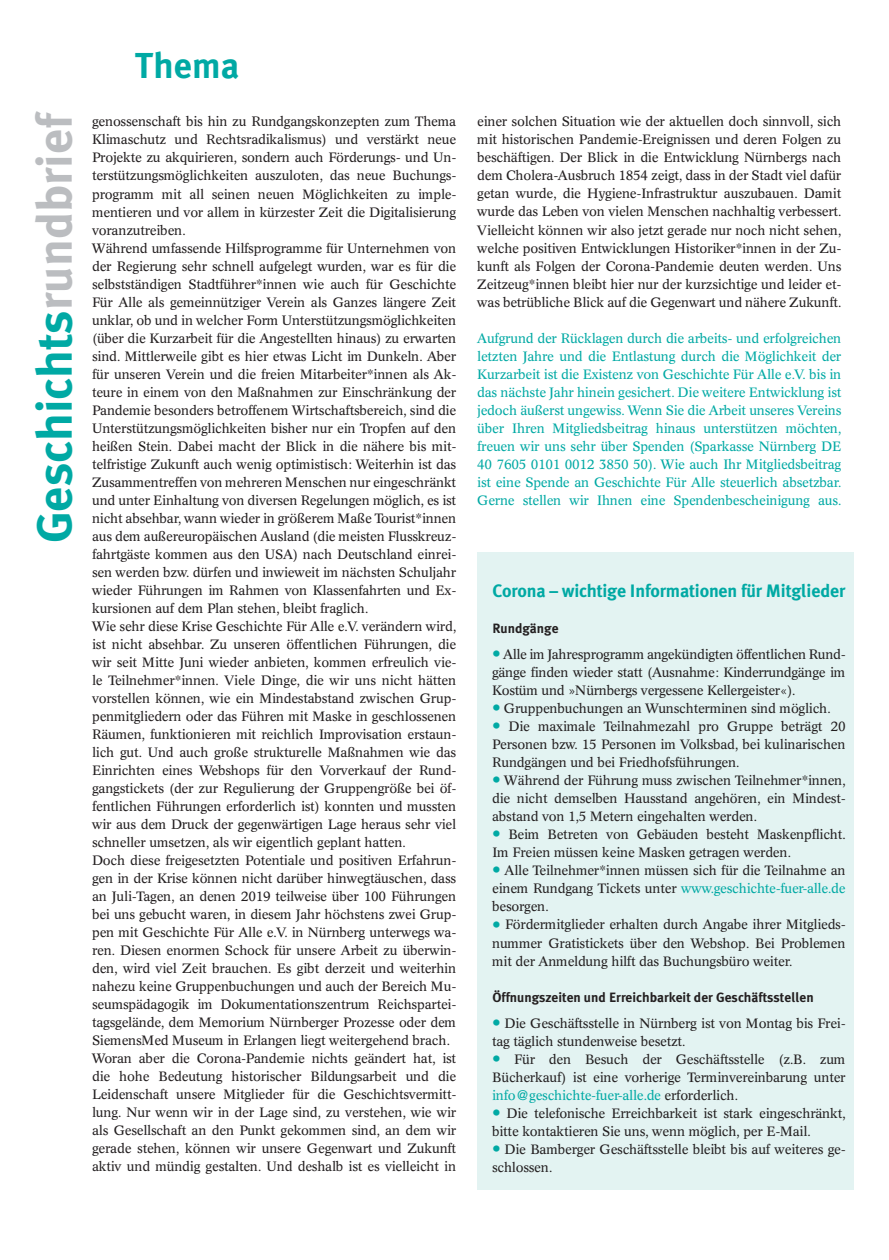
<style>
.page{position:relative;width:889px;height:1260px;background:#fff}
.page>*{position:absolute;margin:0;border:0;box-sizing:border-box;transform-origin:0 0}
.t1{font:700 49.5px "Meta Plus";color:#00a9a4}
.t2{font:700 36px "Meta Plus";color:#00a9a4}
.t3{font:700 18px "Meta Plus";letter-spacing:-.01em;color:#00a9a4}
.t4{font:13.5px/18px "Con Reg";color:#231f20;text-align:justify}
.t5{font:13.5px/18px "Con Reg";color:#00a9a4;text-align:justify}
.t6{font:700 13.5px "Meta Plus";color:#231f20}
.s1{color:#bbbdc0}
.s2{font-size:24px;color:#00a9a4}
.s3{color:#00a9a4}
</style>
<div class="page">
<div style="left:477px;top:552px;width:376px;height:637px;background:#e3f3f2"></div>
<h1 class="t1" style="left:37px;top:543px;width:431px;rotate:-90deg">Geschichts<span class="s1">rundbrief</span></h1>
<h2 class="t2" style="left:135px;top:53px;width:106px">Thema</h2>
<p class="t4" style="left:92px;top:114px;width:365px;text-align:left">genossenschaft bis hin zu Rundgangskonzepten zum Thema Klimaschutz und Rechtsradikalismus) und verstärkt neue Projekte zu akquirieren, sondern auch Förderungs- und Un&shy;terstützungsmöglichkeiten auszuloten, das neue Buchungs&shy;programm mit all seinen neuen Möglichkeiten zu imple&shy;mentieren und vor allem in kürzester Zeit die Digitalisierung voranzutreiben.<br>Während umfassende Hilfsprogramme für Unternehmen von der Regierung sehr schnell aufgelegt wurden, war es für die selbstständigen Stadtführer*innen wie auch für Geschichte Für Alle als gemeinnütziger Verein als Ganzes längere Zeit unklar, ob und in welcher Form Unterstützungsmöglichkeiten (über die Kurzarbeit für die Angestellten hinaus) zu erwarten sind. Mittlerweile gibt es hier etwas Licht im Dunkeln. Aber für unseren Verein und die freien Mitarbeiter*innen als Ak&shy;teure in einem von den Maßnahmen zur Einschränkung der Pandemie besonders betroffenem Wirtschaftsbereich, sind die Unterstützungsmöglichkeiten bisher nur ein Tropfen auf den heißen Stein. Dabei macht der Blick in die nähere bis mit&shy;telfristige Zukunft auch wenig optimistisch: Weiterhin ist das Zusammentreffen von mehreren Menschen nur eingeschränkt und unter Einhaltung von diversen Regelungen möglich, es ist nicht absehbar, wann wieder in größerem Maße Tourist*innen aus dem außereuropäischen Ausland (die meisten Flusskreuz&shy;fahrtgäste kommen aus den USA) nach Deutschland einrei&shy;sen werden bzw. dürfen und inwieweit im nächsten Schuljahr wieder Führungen im Rahmen von Klassenfahrten und Ex&shy;kursionen auf dem Plan stehen, bleibt fraglich.<br>Wie sehr diese Krise Geschichte Für Alle e.V. verändern wird, ist nicht absehbar. Zu unseren öffentlichen Führungen, die wir seit Mitte Juni wieder anbieten, kommen erfreulich vie&shy;le Teilnehmer*innen. Viele Dinge, die wir uns nicht hätten vorstellen können, wie ein Mindestabstand zwischen Grup&shy;penmitgliedern oder das Führen mit Maske in geschlossenen Räumen, funktionieren mit reichlich Improvisation erstaun&shy;lich gut. Und auch große strukturelle Maßnahmen wie das Einrichten eines Webshops für den Vorverkauf der Rund&shy;gangstickets (der zur Regulierung der Gruppengröße bei öf&shy;fentlichen Führungen erforderlich ist) konnten und mussten wir aus dem Druck der gegenwärtigen Lage heraus sehr viel schneller umsetzen, als wir eigentlich geplant hatten.<br>Doch diese freigesetzten Potentiale und positiven Erfahrun&shy;gen in der Krise können nicht darüber hinwegtäuschen, dass an Juli-Tagen, an denen 2019 teilweise über 100 Führungen bei uns gebucht waren, in diesem Jahr höchstens zwei Grup&shy;pen mit Geschichte Für Alle e.V. in Nürnberg unterwegs wa&shy;ren. Diesen enormen Schock für unsere Arbeit zu überwin&shy;den, wird viel Zeit brauchen. Es gibt derzeit und weiterhin nahezu keine Gruppenbuchungen und auch der Bereich Mu&shy;seumspädagogik im Dokumentationszentrum Reichspartei&shy;tagsgelände, dem Memorium Nürnberger Prozesse oder dem SiemensMed Museum in Erlangen liegt weitergehend brach.<br>Woran aber die Corona-Pandemie nichts geändert hat, ist die hohe Bedeutung historischer Bildungsarbeit und die Leidenschaft unsere Mitglieder für die Geschichtsvermitt&shy;lung. Nur wenn wir in der Lage sind, zu verstehen, wie wir als Gesellschaft an den Punkt gekommen sind, an dem wir gerade stehen, können wir unsere Gegenwart und Zukunft aktiv und mündig gestalten. Und deshalb ist es vielleicht in</p>
<p class="t4" style="left:477px;top:114px;width:365px">einer solchen Situation wie der aktuellen doch sinnvoll, sich mit historischen Pandemie-Ereignissen und deren Folgen zu beschäftigen. Der Blick in die Entwicklung Nürnbergs nach dem Cholera-Ausbruch 1854 zeigt, dass in der Stadt viel dafür getan wurde, die Hygiene-Infrastruktur auszubauen. Damit wurde das Leben von vielen Menschen nachhaltig verbessert.<br>Vielleicht können wir also jetzt gerade nur noch nicht sehen, welche positiven Entwicklungen Historiker*innen in der Zu&shy;kunft als Folgen der Corona-Pandemie deuten werden. Uns Zeitzeug*innen bleibt hier nur der kurzsichtige und leider et&shy;was betrübliche Blick auf die Gegenwart und nähere Zukunft.</p>
<p class="t5" style="left:477px;top:330px;width:365px">Aufgrund der Rücklagen durch die arbeits- und erfolgreichen letzten Jahre und die Entlastung durch die Möglichkeit der Kurzarbeit ist die Existenz von Geschichte Für Alle e.V. bis in das nächste Jahr hinein gesichert. Die weitere Entwicklung ist jedoch äußerst ungewiss. Wenn Sie die Arbeit unseres Vereins über Ihren Mitgliedsbeitrag hinaus unterstützen möchten, freuen wir uns sehr über Spenden (Sparkasse Nürnberg DE 40 7605 0101 0012 3850 50). Wie auch Ihr Mitgliedsbeitrag ist eine Spende an Geschichte Für Alle steuerlich absetzbar.<br>Gerne stellen wir Ihnen eine Spendenbescheinigung aus.</p>
<h3 class="t3" style="left:492px;top:584px;width:354px">Corona – wichtige Informationen für Mitglieder</h3>
<p class="t6" style="left:492px;top:623px;width:68px">Rundgänge</p>
<p class="t4" style="left:492px;top:647px;width:354px"><span class="s2">•</span> Alle im Jahresprogramm angekündigten öffentlichen Rund&shy;gänge finden wieder statt (Ausnahme: Kinderrundgänge im Kostüm und »Nürnbergs vergessene Kellergeister«).</p>
<p class="t4" style="left:492px;top:701px;width:339px"><span class="s2">•</span> Gruppenbuchungen an Wunschterminen sind möglich.</p>
<p class="t4" style="left:492px;top:719px;width:354px"><span class="s2">•</span> Die maximale Teilnahmezahl pro Gruppe beträgt 20<br>Personen bzw. 15 Personen im Volksbad, bei kulinarischen Rundgängen und bei Friedhofsführungen.</p>
<p class="t4" style="left:492px;top:773px;width:354px"><span class="s2">•</span> Während der Führung muss zwischen Teilnehmer*innen, die nicht demselben Hausstand angehören, ein Mindest&shy;abstand von 1,5 Metern eingehalten werden.</p>
<p class="t4" style="left:492px;top:827px;width:354px"><span class="s2">•</span> Beim Betreten von Gebäuden besteht Maskenpflicht.<br>Im Freien müssen keine Masken getragen werden.</p>
<p class="t4" style="left:492px;top:863px;width:354px"><span class="s2">•</span> Alle Teilnehmer*innen müssen sich für die Teilnahme an einem Rundgang Tickets unter <span class="s3">www.geschichte-fuer-alle.de </span>besorgen.</p>
<p class="t4" style="left:492px;top:917px;width:354px"><span class="s2">•</span> Fördermitglieder erhalten durch Angabe ihrer Mitglieds&shy;nummer Gratistickets über den Webshop. Bei Problemen mit der Anmeldung hilft das Buchungsbüro weiter.</p>
<p class="t6" style="left:492px;top:991px;width:322px">Öffnungszeiten und Erreichbarkeit der Geschäftsstellen</p>
<p class="t4" style="left:492px;top:1015px;width:354px"><span class="s2">•</span> Die Geschäftsstelle in Nürnberg ist von Montag bis Frei&shy;tag täglich stundenweise besetzt.</p>
<p class="t4" style="left:492px;top:1051px;width:354px"><span class="s2">•</span> Für den Besuch der Geschäftsstelle (z.B. zum Bücherkauf) ist eine vorherige Terminvereinbarung unter <span class="s3">info@geschichte-fuer-alle.de</span> erforderlich.</p>
<p class="t4" style="left:492px;top:1105px;width:354px"><span class="s2">•</span> Die telefonische Erreichbarkeit ist stark eingeschränkt, bitte kontaktieren Sie uns, wenn möglich, per E-Mail.</p>
<p class="t4" style="left:492px;top:1141px;width:354px"><span class="s2">•</span> Die Bamberger Geschäftsstelle bleibt bis auf weiteres ge&shy;schlossen.</p>
</div>
